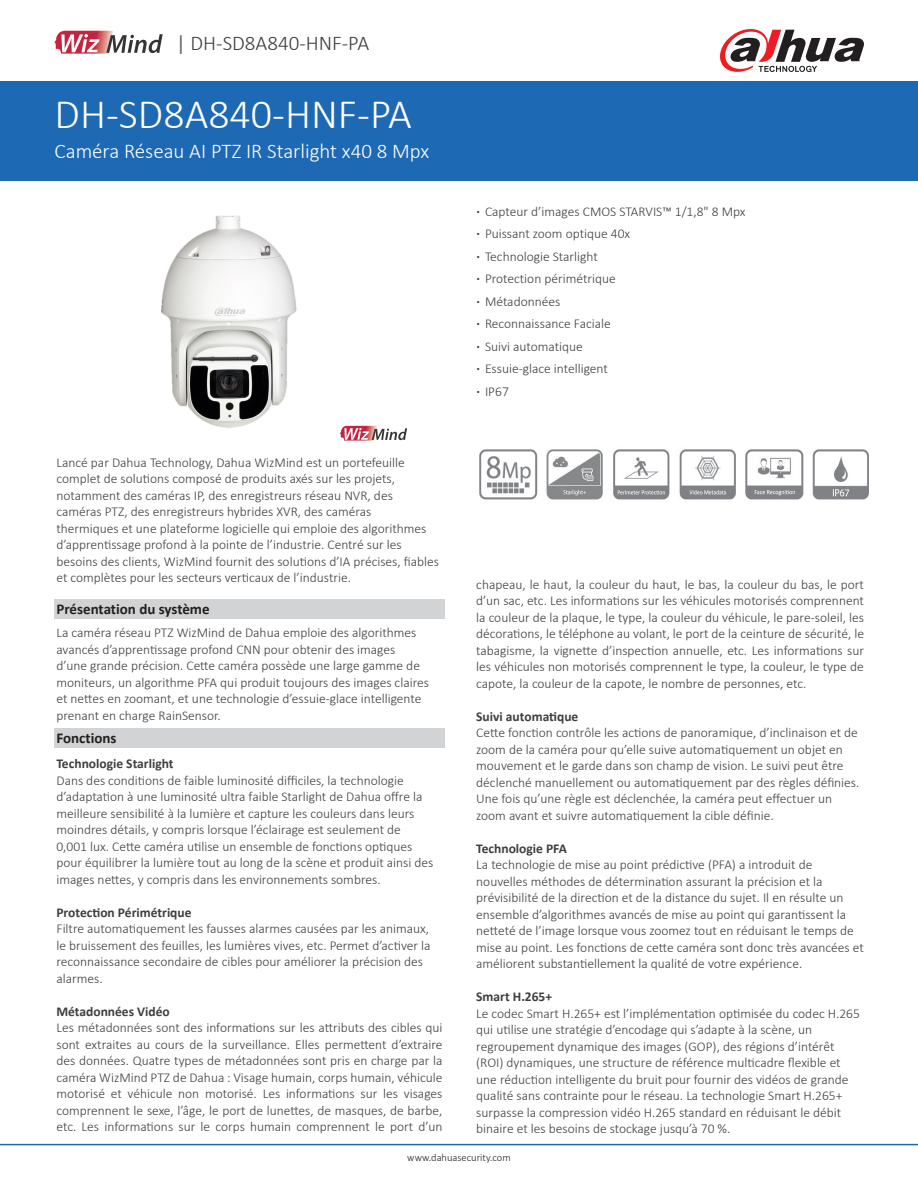
<style>
.page{position:relative;width:918px;height:1188px;background:#fff}
.page>*{position:absolute;margin:0;border:0;box-sizing:border-box;transform-origin:0 0}
.t1{font:300 42px "Calibri";color:#fff}
.t2{font:300 21px "Calibri";color:#fff}
.t3{font:300 21px "Calibri";color:#3e3e3f}
.t4{font:700 15px "Calibri";color:#231f20}
.t5{font:300 13.5px/16.5px "Calibri";color:#3e3e3f}
.t6{font:700 13.5px "Calibri";color:#3e3e3f}
.t7{font:300 10.5px "Calibri";color:#231f20}
.s1{font-weight:400;color:#636366}
.s2{font-weight:700}
</style>
<div class="page">
<div style="left:0;top:81px;width:918px;height:100px;background:#1e69b4"></div>
<hr style="left:0;top:1144px;width:918px;height:1px;background:#1e69b4">
<svg style="left:720px;top:29px;width:144px;height:43px"></svg>
<img style="left:161px;top:215px;width:215px;height:213px">
<svg style="left:55px;top:31px;width:108px;height:23px"></svg>
<svg style="left:340px;top:426px;width:67px;height:15px"></svg>
<div style="left:54px;top:600px;width:391px;height:19px;background:#d1d3d4"></div>
<div style="left:54px;top:729px;width:391px;height:19px;background:#d1d3d4"></div>
<img style="left:479px;top:449px;width:389px;height:51px">
<p class="t3" style="left:176px;top:30px;width:195px"><span class="s1">|</span> DH-SD8A840-HNF-PA</p>
<p class="t1" style="left:55px;top:88px;width:359px">DH-SD8A840-HNF-PA</p>
<p class="t2" style="left:55px;top:138px;width:376px">Caméra Réseau AI PTZ IR Starlight x40 8 Mpx</p>
<p class="t5" style="left:56px;top:454px;width:384px">Lancé par Dahua Technology, Dahua WizMind est un portefeuille complet de solutions composé de produits axés sur les projets, notamment des caméras IP, des enregistreurs réseau NVR, des caméras PTZ, des enregistreurs hybrides XVR, des caméras<br>thermiques et une plateforme logicielle qui emploie des algorithmes d’apprentissage profond à la pointe de l’industrie. Centré sur les besoins des clients, WizMind fournit des solutions d’IA précises, fiables et complètes pour les secteurs verticaux de l’industrie.</p>
<p class="t4" style="left:56px;top:599px;width:155px">Présentation du système</p>
<p class="t5" style="left:56px;top:625px;width:374px">La caméra réseau PTZ WizMind de Dahua emploie des algorithmes avancés d’apprentissage profond CNN pour obtenir des images d’une grande précision. Cette caméra possède une large gamme de moniteurs, un algorithme PFA qui produit toujours des images claires et nettes en zoomant, et une technologie d’essuie-glace intelligente prenant en charge RainSensor.</p>
<p class="t4" style="left:56px;top:728px;width:62px">Fonctions</p>
<p class="t6" style="left:56px;top:754px;width:119px">Technologie Starlight</p>
<p class="t5" style="left:56px;top:772px;width:378px">Dans des conditions de faible luminosité difficiles, la technologie d’adaptation à une luminosité ultra faible Starlight de Dahua offre la meilleure sensibilité à la lumière et capture les couleurs dans leurs moindres détails, y compris lorsque l’éclairage est seulement de 0,001 lux. Cette caméra utilise un ensemble de fonctions optiques pour équilibrer la lumière tout au long de la scène et produit ainsi des images nettes, y compris dans les environnements sombres.</p>
<p class="t6" style="left:56px;top:903px;width:137px">Protection Périmétrique</p>
<p class="t5" style="left:56px;top:920px;width:376px">Filtre automatiquement les fausses alarmes causées par les animaux, le bruissement des feuilles, les lumières vives, etc. Permet d’activer la reconnaissance secondaire de cibles pour améliorer la précision des alarmes.</p>
<p class="t6" style="left:56px;top:1002px;width:115px">Métadonnées Vidéo</p>
<p class="t5" style="left:56px;top:1019px;width:388px;text-align:justify">Les métadonnées sont des informations sur les attributs des cibles qui sont extraites au cours de la surveillance. Elles permettent d’extraire des données. Quatre types de métadonnées sont pris en charge par la caméra WizMind PTZ de Dahua : Visage humain, corps humain, véhicule motorisé et véhicule non motorisé. Les informations sur les visages comprennent le sexe, l’âge, le port de lunettes, de masques, de barbe, etc. Les informations sur le corps humain comprennent le port d’un</p>
<p class="t5" style="left:477px;top:203px;width:270px"><span class="s2">·</span> Capteur d’images CMOS STARVIS™ 1/1,8" 8 Mpx</p>
<p class="t5" style="left:477px;top:225px;width:155px"><span class="s2">·</span> Puissant zoom optique 40x</p>
<p class="t5" style="left:477px;top:248px;width:123px"><span class="s2">·</span> Technologie Starlight</p>
<p class="t5" style="left:477px;top:270px;width:141px"><span class="s2">·</span> Protection périmétrique</p>
<p class="t5" style="left:477px;top:293px;width:85px"><span class="s2">·</span> Métadonnées</p>
<p class="t5" style="left:477px;top:315px;width:136px"><span class="s2">·</span> Reconnaissance Faciale</p>
<p class="t5" style="left:477px;top:338px;width:108px"><span class="s2">·</span> Suivi automatique</p>
<p class="t5" style="left:477px;top:360px;width:133px"><span class="s2">·</span> Essuie-glace intelligent</p>
<p class="t5" style="left:477px;top:383px;width:34px"><span class="s2">·</span> IP67</p>
<p class="t5" style="left:476px;top:576px;width:389px;text-align:justify">chapeau, le haut, la couleur du haut, le bas, la couleur du bas, le port d’un sac, etc. Les informations sur les véhicules motorisés comprennent la couleur de la plaque, le type, la couleur du véhicule, le pare-soleil, les décorations, le téléphone au volant, le port de la ceinture de sécurité, le tabagisme, la vignette d’inspection annuelle, etc. Les informations sur les véhicules non motorisés comprennent le type, la couleur, le type de capote, la couleur de la capote, le nombre de personnes, etc.</p>
<p class="t6" style="left:476px;top:707px;width:104px">Suivi automatique</p>
<p class="t5" style="left:476px;top:725px;width:385px">Cette fonction contrôle les actions de panoramique, d’inclinaison et de zoom de la caméra pour qu’elle suive automatiquement un objet en mouvement et le garde dans son champ de vision. Le suivi peut être déclenché manuellement ou automatiquement par des règles définies.<br>Une fois qu’une règle est déclenchée, la caméra peut effectuer un zoom avant et suivre automatiquement la cible définie.</p>
<p class="t6" style="left:476px;top:839px;width:92px">Technologie PFA</p>
<p class="t5" style="left:476px;top:857px;width:389px">La technologie de mise au point prédictive (PFA) a introduit de nouvelles méthodes de détermination assurant la précision et la prévisibilité de la direction et de la distance du sujet. Il en résulte un ensemble d’algorithmes avancés de mise au point qui garantissent la netteté de l’image lorsque vous zoomez tout en réduisant le temps de mise au point. Les fonctions de cette caméra sont donc très avancées et améliorent substantiellement la qualité de votre expérience.</p>
<p class="t6" style="left:476px;top:987px;width:77px">Smart H.265+</p>
<p class="t5" style="left:476px;top:1005px;width:385px">Le codec Smart H.265+ est l’implémentation optimisée du codec H.265 qui utilise une stratégie d’encodage qui s’adapte à la scène, un regroupement dynamique des images (GOP), des régions d’intérêt (ROI) dynamiques, une structure de référence multicadre flexible et une réduction intelligente du bruit pour fournir des vidéos de grande qualité sans contrainte pour le réseau. La technologie Smart H.265+ surpasse la compression vidéo H.265 standard en réduisant le débit binaire et les besoins de stockage jusqu’à 70 %.</p>
<p class="t7" style="left:407px;top:1151px;width:105px">www.dahuasecurity.com</p>
</div>
